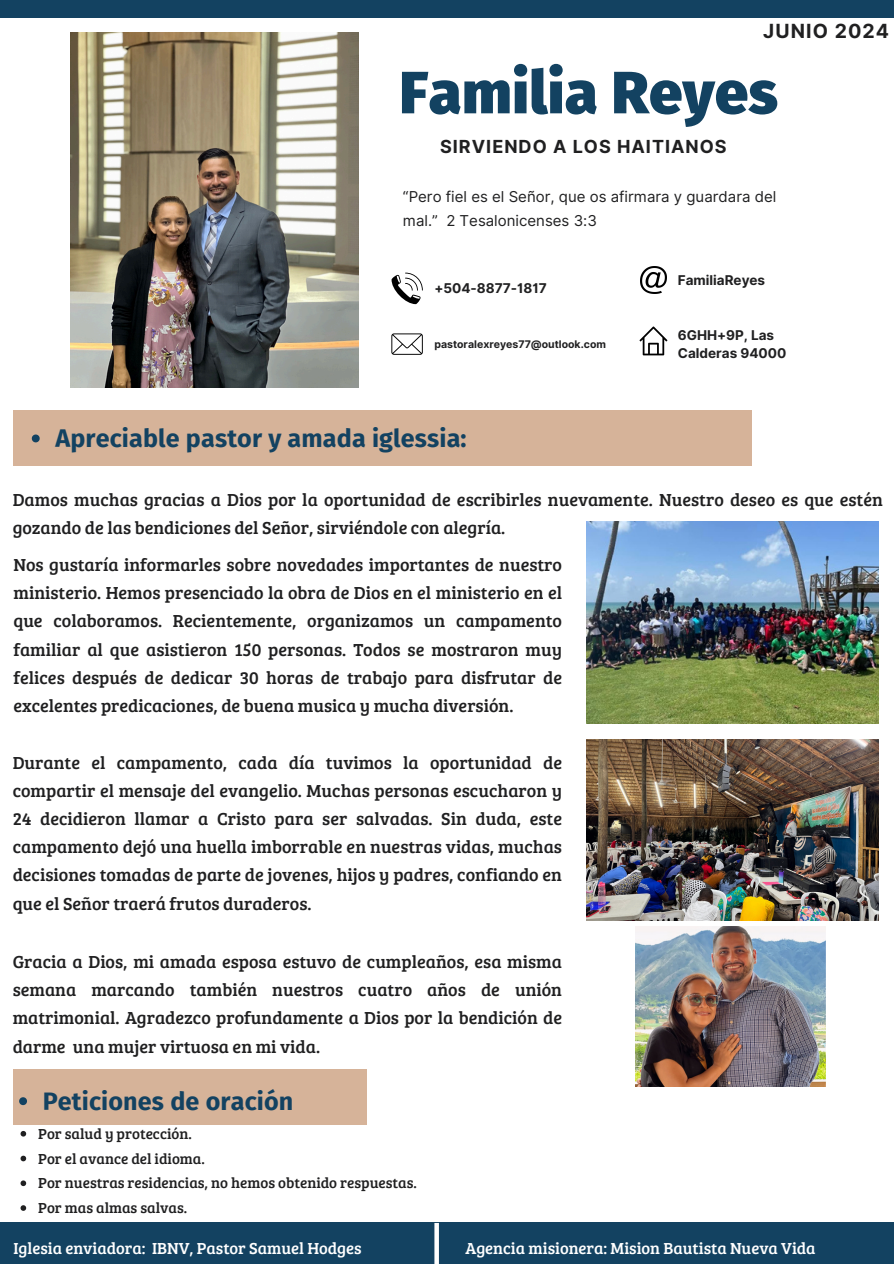
<style>
.page{position:relative;width:894px;height:1264px;background:#fff}
.page>*{position:absolute;margin:0;border:0;box-sizing:border-box;transform-origin:0 0}
.t1{font:900 59.55px "Fira Sans";letter-spacing:.005em;color:#134261}
.t2{font:700 25.05px "Fira Sans";letter-spacing:.005em;color:#134261}
.t3{font:700 19.5px "Inter";letter-spacing:.055em;color:#202021}
.t4{font:18px/28.2px "Bree Serif";color:#202021;text-align:justify}
.t5{font:700 18px "Inter";letter-spacing:.055em;color:#202021}
.t6{font:16.5px "Bree Serif";color:#fff}
.t7{font:15px "Bree Serif";color:#202021}
.t8{font:15px/23.7px "Inter";color:#202021}
.t9{font:700 13.5px/18.1px "Inter";color:#202021}
.t10{font:700 10.5px "Inter";color:#202021}
</style>
<div class="page">
<div style="left:0;top:0;width:893px;height:18px;background:#134261"></div>
<img style="left:71px;top:32px;width:287px;height:356px">
<div style="left:13px;top:411px;width:738px;height:55px;background:#d6b399"></div>
<img style="left:640px;top:267px;width:26px;height:27px">
<svg style="left:391px;top:273px;width:32px;height:31px"></svg>
<svg style="left:391px;top:333px;width:31px;height:22px"></svg>
<svg style="left:639px;top:326px;width:28px;height:29px"></svg>
<div style="left:13px;top:1069px;width:353px;height:55px;background:#d6b399"></div>
<div style="left:0;top:1222px;width:893px;height:41px;background:#134261"></div>
<img style="left:586px;top:522px;width:292px;height:201px">
<img style="left:586px;top:739px;width:292px;height:181px">
<img style="left:635px;top:926px;width:190px;height:160px">
<svg style="left:21px;top:1131px;width:5px;height:5px"></svg>
<svg style="left:21px;top:1155px;width:5px;height:6px"></svg>
<svg style="left:21px;top:1180px;width:5px;height:6px"></svg>
<svg style="left:21px;top:1205px;width:5px;height:5px"></svg>
<svg style="left:32px;top:434px;width:8px;height:8px"></svg>
<svg style="left:19px;top:1097px;width:8px;height:8px"></svg>
<div style="left:434px;top:1222px;width:5px;height:41px;background:#fff"></div>
<p class="t3" style="left:763px;top:20px;width:127px">JUNIO 2024</p>
<h6 class="t1" style="left:399px;top:58px;width:380px">Familia Reyes</h6>
<p class="t5" style="left:440px;top:136px;width:288px">SIRVIENDO A LOS HAITIANOS</p>
<h6 class="t8" style="left:403px;top:185px;width:375px">“Pero fiel es el Señor, que os afirmara y guardara del mal.” 2 Tesalonicenses 3:3</h6>
<h4 class="t9" style="left:434px;top:279px;width:114px">+504-8877-1817</h4>
<p class="t10" style="left:434px;top:338px;width:173px">pastoralexreyes77@outlook.com</p>
<p class="t2" style="left:55px;top:423px;width:412px">Apreciable pastor y amada iglessia:</p>
<h4 class="t9" style="left:677px;top:271px;width:89px">FamiliaReyes</h4>
<p class="t9" style="left:677px;top:325px;width:110px">6GHH+9P, Las<br>Calderas 94000</p>
<p class="t4" style="left:13px;top:485px;width:871px">Damos muchas gracias a Dios por la oportunidad de escribirles nuevamente. Nuestro deseo es que estén gozando de las bendiciones del Señor, sirviéndole con alegría.</p>
<h4 class="t4" style="left:13px;top:550px;width:550px">Nos gustaría informarles sobre novedades importantes de nuestro ministerio. Hemos presenciado la obra de Dios en el ministerio en el que colaboramos. Recientemente, organizamos un campamento familiar al que asistieron 150 personas. Todos se mostraron muy felices después de dedicar 30 horas de trabajo para disfrutar de excelentes predicaciones, de buena musica y mucha diversión.</h4>
<p class="t4" style="left:13px;top:747px;width:550px">Durante el campamento, cada día tuvimos la oportunidad de compartir el mensaje del evangelio. Muchas personas escucharon y 24 decidieron llamar a Cristo para ser salvadas. Sin duda, este campamento dejó una huella imborrable en nuestras vidas, muchas decisiones tomadas de parte de jovenes, hijos y padres, confiando en que el Señor traerá frutos duraderos.</p>
<p class="t4" style="left:13px;top:946px;width:550px">Gracia a Dios, mi amada esposa estuvo de cumpleaños, esa misma semana marcando también nuestros cuatro años de unión matrimonial. Agradezco profundamente a Dios por la bendición de darme una mujer virtuosa en mi vida.</p>
<h4 class="t2" style="left:43px;top:1086px;width:252px">Peticiones de oración</h4>
<h6 class="t7" style="left:38px;top:1122px;width:155px">Por salud y protección.</h6>
<p class="t7" style="left:38px;top:1147px;width:168px">Por el avance del idioma.</p>
<p class="t7" style="left:38px;top:1172px;width:380px">Por nuestras residencias, no hemos obtenido respuestas.</p>
<p class="t7" style="left:38px;top:1196px;width:150px">Por mas almas salvas.</p>
<p class="t6" style="left:13px;top:1235px;width:349px">Iglesia enviadora: IBNV, Pastor Samuel Hodges</p>
<p class="t6" style="left:465px;top:1235px;width:351px">Agencia misionera: Mision Bautista Nueva Vida</p>
</div>
